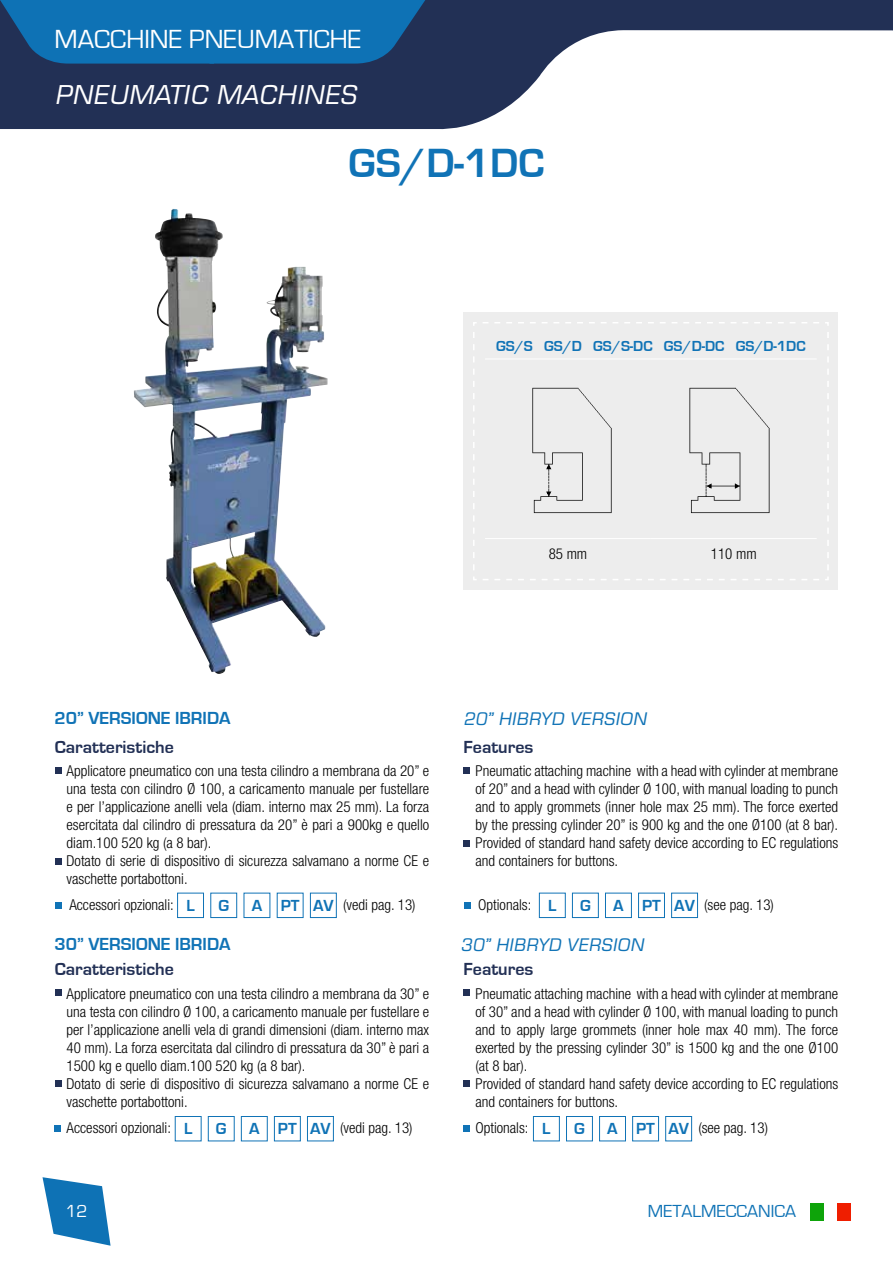
<style>
.page{position:relative;width:893px;height:1263px;background:#fff}
.page>*{position:absolute;margin:0;border:0;box-sizing:border-box;transform-origin:0 0}
.t1{font:700 42px "Eurostile";color:#1073b6}
.t2{font:27px "Eurostile";color:#fff}
.t3{font:italic 27px "Eurostile BQ";letter-spacing:.02em;color:#fff}
.t4{font:700 18px "Eurostile";color:#223055}
.t5{font:700 18px "Eurostile";color:#1073b6}
.t6{font:italic 18px "Eurostile BQ";letter-spacing:.02em;color:#1073b6}
.t7{font:18px "Eurostile";color:#0e72b5}
.t8{font:18px "Eurostile";color:#fff}
.t9{font:700 16.5px "Eurostile";color:#1073b6}
.t10{font:300 condensed 15px/18px "Helvetica Neue LT Std";color:#000}
.t11{font:700 15px "Eurostile";color:#1073b6}
.s1{font-family:"Eurostile";font-weight:700;font-stretch:normal;font-size:16.5px;color:#1073b6}
</style>
<div class="page">
<svg style="left:43px;top:1177px;width:68px;height:69px"></svg>
<div style="left:811px;top:1202px;width:13px;height:18px;background:#0ea40a"></div>
<div style="left:837px;top:1202px;width:13px;height:18px;background:#ef1e00"></div>
<svg style="left:0;top:0;width:893px;height:130px;fill:#223055"></svg>
<svg style="left:0;top:0;width:434px;height:64px;background:#1069a8"></svg>
<div style="left:464px;top:312px;width:374px;height:278px;background:#ededed"></div>
<svg style="left:473px;top:322px;width:356px;height:258px"></svg>
<hr style="left:485px;top:359px;width:166px;height:1px;background:#fff">
<hr style="left:651px;top:359px;width:166px;height:1px;background:#fff">
<hr style="left:485px;top:538px;width:166px;height:1px;background:#fff">
<hr style="left:651px;top:538px;width:166px;height:1px;background:#fff">
<img style="left:681px;top:382px;width:96px;height:138px">
<img style="left:524px;top:382px;width:96px;height:138px">
<div style="left:55px;top:767px;width:6px;height:7px;background:#223055"></div>
<div style="left:55px;top:858px;width:6px;height:7px;background:#223055"></div>
<div style="left:55px;top:989px;width:6px;height:7px;background:#223055"></div>
<div style="left:55px;top:1080px;width:6px;height:7px;background:#223055"></div>
<div style="left:55px;top:1125px;width:6px;height:7px;background:#1073b6"></div>
<div style="left:208px;top:1116px;width:27px;height:25px;border:1px solid #1073b6"></div>
<div style="left:307px;top:1116px;width:27px;height:25px;border:1px solid #1073b6"></div>
<div style="left:241px;top:1116px;width:27px;height:25px;border:1px solid #1073b6"></div>
<div style="left:274px;top:1116px;width:27px;height:25px;border:1px solid #1073b6"></div>
<div style="left:464px;top:767px;width:6px;height:7px;background:#223055"></div>
<div style="left:464px;top:840px;width:6px;height:7px;background:#223055"></div>
<div style="left:464px;top:902px;width:7px;height:7px;background:#1073b6"></div>
<div style="left:539px;top:893px;width:27px;height:25px;border:1px solid #1073b6"></div>
<div style="left:572px;top:893px;width:27px;height:25px;border:1px solid #1073b6"></div>
<div style="left:605px;top:893px;width:27px;height:25px;border:1px solid #1073b6"></div>
<div style="left:671px;top:893px;width:27px;height:25px;border:1px solid #1073b6"></div>
<div style="left:638px;top:893px;width:27px;height:25px;border:1px solid #1073b6"></div>
<div style="left:464px;top:989px;width:6px;height:7px;background:#223055"></div>
<div style="left:464px;top:1080px;width:6px;height:7px;background:#223055"></div>
<div style="left:464px;top:1125px;width:6px;height:7px;background:#1073b6"></div>
<div style="left:533px;top:1116px;width:27px;height:25px;border:1px solid #1073b6"></div>
<div style="left:566px;top:1116px;width:27px;height:25px;border:1px solid #1073b6"></div>
<div style="left:665px;top:1116px;width:27px;height:25px;border:1px solid #1073b6"></div>
<div style="left:599px;top:1116px;width:27px;height:25px;border:1px solid #1073b6"></div>
<div style="left:632px;top:1116px;width:27px;height:25px;border:1px solid #1073b6"></div>
<div style="left:55px;top:902px;width:7px;height:7px;background:#1073b6"></div>
<div style="left:177px;top:893px;width:27px;height:25px;border:1px solid #1073b6"></div>
<div style="left:210px;top:893px;width:27px;height:25px;border:1px solid #1073b6"></div>
<div style="left:310px;top:893px;width:27px;height:25px;border:1px solid #1073b6"></div>
<img style="left:134px;top:209px;width:191px;height:465px">
<h2 class="t2" style="left:55px;top:25px;width:308px">MACCHINE PNEUMATICHE</h2>
<h2 class="t3" style="left:55px;top:80px;width:304px">PNEUMATIC MACHINES</h2>
<h1 class="t1" style="left:349px;top:140px;width:197px">GS/D-1DC</h1>
<p class="t11" style="left:496px;top:338px;width:311px">GS/S GS/D GS/S-DC GS/D-DC GS/D-1DC</p>
<p class="t10" style="left:549px;top:545px;width:40px">85 mm</p>
<p class="t10" style="left:711px;top:545px;width:47px">110 mm</p>
<p class="t5" style="left:55px;top:708px;width:177px">20” VERSIONE IBRIDA</p>
<p class="t6" style="left:464px;top:708px;width:185px">20” HIBRYD VERSION</p>
<p class="t4" style="left:55px;top:737px;width:121px">Caratteristiche</p>
<p class="t4" style="left:464px;top:737px;width:71px">Features</p>
<p class="t10" style="left:67px;top:762px;width:364px">Applicatore pneumatico con una testa cilindro a membrana da 20” e una testa con cilindro Ø 100, a caricamento manuale per fustellare e per l’applicazione anelli vela (diam. interno max 25 mm). La forza esercitata dal cilindro di pressatura da 20” è pari a 900kg e quello diam.100 520 kg (a 8 bar).<br>Dotato di serie di dispositivo di sicurezza salvamano a norme CE e vaschette portabottoni.</p>
<p class="t10" style="left:475px;top:762px;width:364px;text-align:justify">Pneumatic attaching machine with a head with cylinder at membrane of 20” and a head with cylinder Ø 100, with manual loading to punch and to apply grommets (inner hole max 25 mm). The force exerted by the pressing cylinder 20” is 900 kg and the one Ø100 (at 8 bar).<br>Provided of standard hand safety device according to EC regulations and containers for buttons.</p>
<p class="t10" style="left:69px;top:895px;width:127px">Accessori opzionali: <span class="s1">L</span></p>
<p class="t9" style="left:218px;top:896px;width:12px">G</p>
<p class="t10" style="left:252px;top:895px;width:165px"><span class="s1">A PT AV</span> (vedi pag. 13)</p>
<p class="t10" style="left:478px;top:895px;width:80px">Optionals: <span class="s1">L</span></p>
<p class="t9" style="left:580px;top:896px;width:12px">G</p>
<p class="t10" style="left:613px;top:895px;width:162px"><span class="s1">A PT AV</span> (see pag. 13)</p>
<p class="t5" style="left:55px;top:934px;width:177px">30” VERSIONE IBRIDA</p>
<p class="t6" style="left:461px;top:935px;width:185px">30” HIBRYD VERSION</p>
<p class="t4" style="left:55px;top:959px;width:121px">Caratteristiche</p>
<p class="t10" style="left:67px;top:984px;width:364px">Applicatore pneumatico con una testa cilindro a membrana da 30” e una testa con cilindro Ø 100, a caricamento manuale per fustellare e per l’applicazione anelli vela di grandi dimensioni (diam. interno max 40 mm). La forza esercitata dal cilindro di pressatura da 30” è pari a 1500 kg e quello diam.100 520 kg (a 8 bar).<br>Dotato di serie di dispositivo di sicurezza salvamano a norme CE e vaschette portabottoni.</p>
<p class="t4" style="left:464px;top:959px;width:71px">Features</p>
<p class="t10" style="left:475px;top:984px;width:364px">Pneumatic attaching machine with a head with cylinder at membrane of 30” and a head with cylinder Ø 100, with manual loading to punch and to apply large grommets (inner hole max 40 mm). The force exerted by the pressing cylinder 30” is 1500 kg and the one Ø100 (at 8 bar).<br>Provided of standard hand safety device according to EC regulations and containers for buttons.</p>
<p class="t9" style="left:278px;top:1120px;width:20px">PT</p>
<p class="t10" style="left:475px;top:1119px;width:77px">Optionals: <span class="s1">L</span></p>
<p class="t9" style="left:574px;top:1120px;width:12px">G</p>
<p class="t10" style="left:607px;top:1119px;width:162px"><span class="s1">A PT AV</span> (see pag. 13)</p>
<p class="t10" style="left:67px;top:1119px;width:127px">Accessori opzionali: <span class="s1">L</span></p>
<p class="t9" style="left:216px;top:1120px;width:12px">G</p>
<p class="t9" style="left:249px;top:1120px;width:12px">A</p>
<p class="t10" style="left:310px;top:1119px;width:104px"><span class="s1">AV</span> (vedi pag. 13)</p>
<p class="t8" style="left:65px;top:1202px;width:24px">12</p>
<p class="t7" style="left:648px;top:1202px;width:150px">METALMECCANICA</p>
</div>
